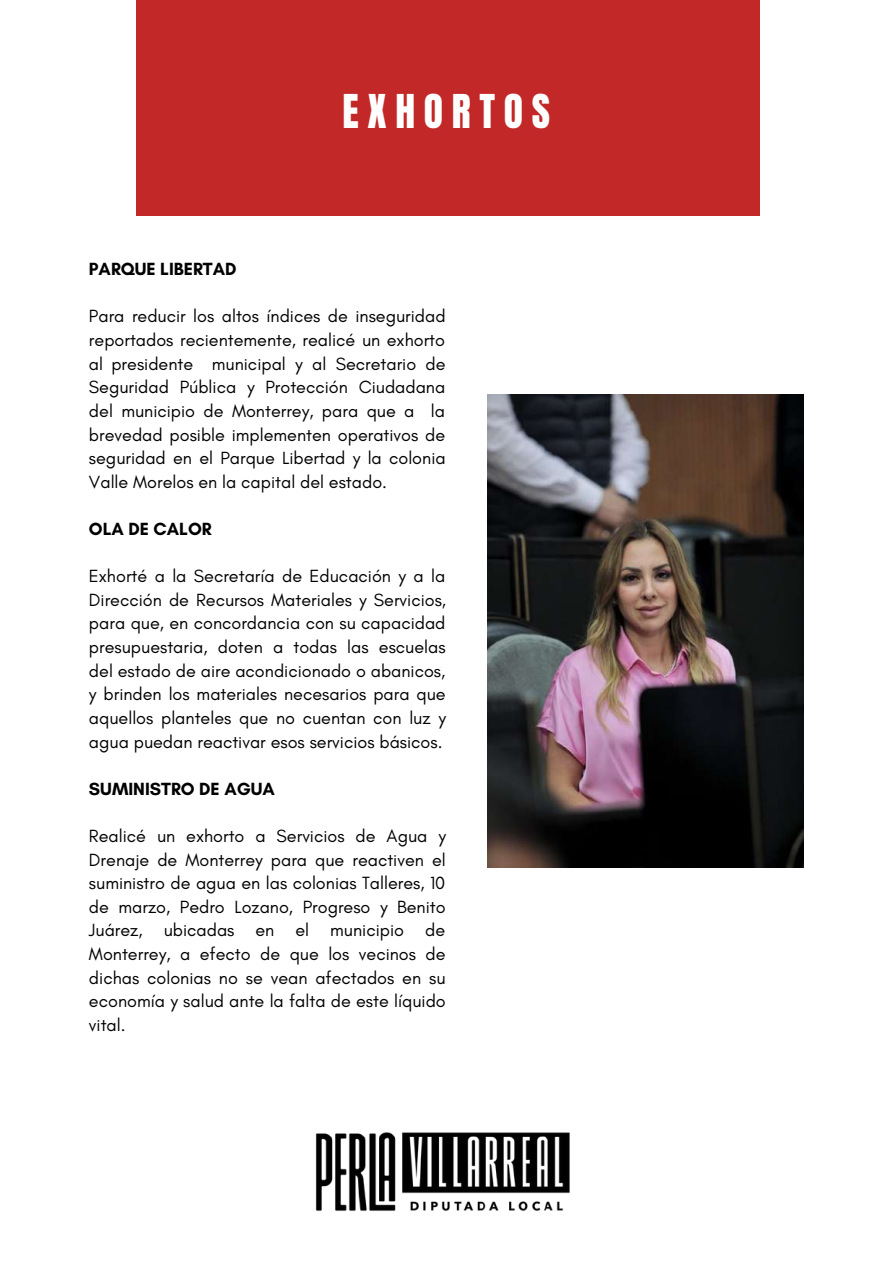
<style>
.page{position:relative;width:893px;height:1264px;background:#fff}
.page>*{position:absolute;margin:0;border:0;box-sizing:border-box;transform-origin:0 0}
.t1{font:39.6px "Anton";letter-spacing:.22em;color:#fff}
.t2{font:18px/23.5px "Glacial Indifference";color:#000;text-align:justify}
.t3{font:700 18px "Glacial Indifference";color:#000}
</style>
<div class="page">
<div style="left:136px;top:0;width:623px;height:223px;background:#c22827"></div>
<img style="left:315px;top:1132px;width:255px;height:79px">
<img style="left:487px;top:394px;width:316px;height:473px">
<h1 class="t1" style="left:342px;top:83px;width:209px">EXHORTOS</h1>
<p class="t3" style="left:89px;top:258px;width:149px">PARQUE LIBERTAD</p>
<p class="t2" style="left:89px;top:304px;width:358px">Para reducir los altos índices de inseguridad reportados recientemente, realicé un exhorto al presidente municipal y al Secretario de Seguridad Pública y Protección Ciudadana del municipio de Monterrey, para que a la brevedad posible implementen operativos de seguridad en el Parque Libertad y la colonia Valle Morelos en la capital del estado.</p>
<p class="t3" style="left:89px;top:518px;width:124px">OLA DE CALOR</p>
<p class="t2" style="left:89px;top:564px;width:358px">Exhorté a la Secretaría de Educación y a la Dirección de Recursos Materiales y Servicios, para que, en concordancia con su capacidad presupuestaria, doten a todas las escuelas del estado de aire acondicionado o abanicos, y brinden los materiales necesarios para que aquellos planteles que no cuentan con luz y agua puedan reactivar esos servicios básicos.</p>
<p class="t3" style="left:89px;top:777px;width:187px">SUMINISTRO DE AGUA</p>
<p class="t2" style="left:89px;top:824px;width:358px">Realicé un exhorto a Servicios de Agua y Drenaje de Monterrey para que reactiven el suministro de agua en las colonias Talleres, 10 de marzo, Pedro Lozano, Progreso y Benito Juárez, ubicadas en el municipio de Monterrey, a efecto de que los vecinos de dichas colonias no se vean afectados en su economía y salud ante la falta de este líquido vital.</p>
</div>
